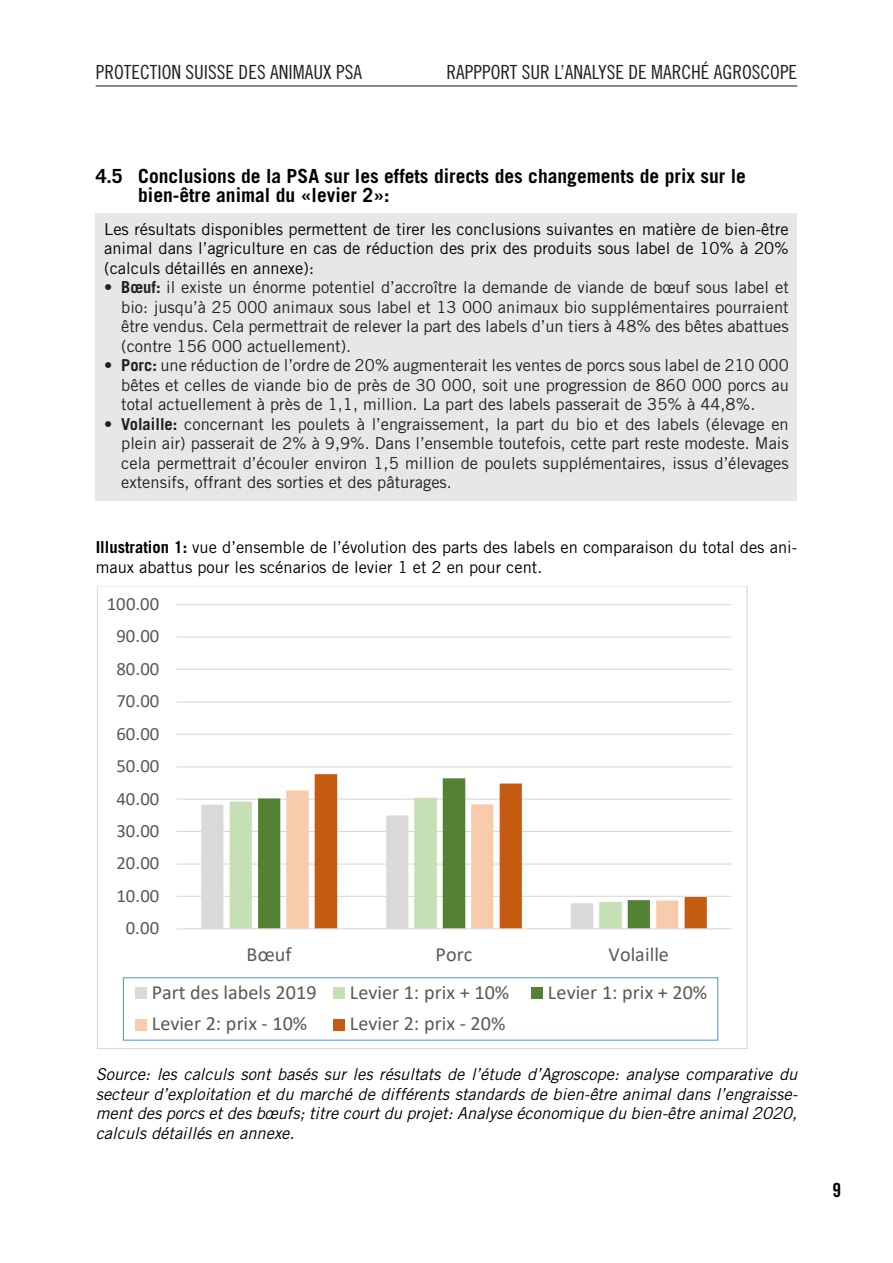
<style>
.page{position:relative;width:893px;height:1263px;background:#fff}
.page>*{position:absolute;margin:0;border:0;box-sizing:border-box;transform-origin:0 0}
.t1{font:20.1px "Calibri";color:#595959}
.t2{font:700 19.5px/19.5px "Trade Gothic";color:#000}
.t3{font:19.5px "Trade Gothic Cond Eighteen";color:#231f20}
.t4{font:19.5px "Trade Gothic Bold Cond Twenty";color:#000}
.t5{font:18.75px "Calibri";letter-spacing:-.005em;color:#595959}
.t6{font:16.5px/19.5px "Trade Gothic";color:#231f20;text-align:justify}
.t7{font:16.5px/19.5px "Trade Gothic";color:#000;text-align:justify}
.t8{font:italic 16.5px/19.5px "Trade Gothic";color:#000}
.t9{font:15.9px/23.4px "Calibri";color:#000}
.t10{font:italic 14.55px "Calibri";letter-spacing:-.005em;color:#000}
.s1{font-weight:700}
</style>
<div class="page">
<hr style="left:96px;top:85px;width:701px;height:1px;background:#231f20">
<div style="left:96px;top:213px;width:701px;height:73px;background:#e6e7e9"></div>
<div style="left:96px;top:272px;width:701px;height:92px;background:#e6e7e9"></div>
<div style="left:96px;top:350px;width:701px;height:72px;background:#e6e7e9"></div>
<div style="left:96px;top:408px;width:701px;height:92px;background:#e6e7e9"></div>
<hr style="left:177px;top:896px;width:554px;height:1px;background:#d9d9d9">
<hr style="left:177px;top:863px;width:554px;height:1px;background:#d9d9d9">
<hr style="left:177px;top:831px;width:554px;height:1px;background:#d9d9d9">
<hr style="left:177px;top:799px;width:554px;height:1px;background:#d9d9d9">
<hr style="left:177px;top:766px;width:554px;height:1px;background:#d9d9d9">
<hr style="left:177px;top:734px;width:554px;height:1px;background:#d9d9d9">
<hr style="left:177px;top:701px;width:554px;height:1px;background:#d9d9d9">
<hr style="left:177px;top:669px;width:554px;height:1px;background:#d9d9d9">
<hr style="left:177px;top:636px;width:554px;height:2px;background:#d9d9d9">
<hr style="left:177px;top:604px;width:554px;height:1px;background:#d9d9d9">
<svg style="left:201px;top:805px;width:29px;height:123px;fill:#d9d9d9"></svg>
<svg style="left:230px;top:798px;width:28px;height:130px;fill:#c5e0b4"></svg>
<svg style="left:258px;top:778px;width:57px;height:150px;fill:#548235"></svg>
<svg style="left:286px;top:790px;width:29px;height:138px;fill:#f8cbad"></svg>
<svg style="left:315px;top:774px;width:392px;height:154px"></svg>
<hr style="left:177px;top:928px;width:554px;height:1px;background:#d9d9d9">
<div style="left:123px;top:977px;width:595px;height:64px;border:1px solid #5b9bd5"></div>
<div style="left:136px;top:988px;width:11px;height:11px;background:#d9d9d9"></div>
<div style="left:334px;top:988px;width:11px;height:11px;background:#c5e0b4"></div>
<div style="left:532px;top:988px;width:11px;height:11px;background:#548235"></div>
<div style="left:136px;top:1019px;width:11px;height:11px;background:#f8cbad"></div>
<div style="left:334px;top:1019px;width:11px;height:11px;background:#c55a11"></div>
<p class="t3" style="left:96px;top:61px;width:268px">PROTECTION SUISSE DES ANIMAUX PSA</p>
<p class="t3" style="left:446px;top:61px;width:352px">RAPPPORT SUR L’ANALYSE DE MARCHÉ AGROSCOPE</p>
<p class="t2" style="left:138px;top:166px;width:609px;text-indent:-43px">4.5 Conclusions de la PSA sur les effets directs des changements de prix sur le bien-être animal du «levier 2»:</p>
<p class="t7" style="left:104px;top:219px;width:686px">Les résultats disponibles permettent de tirer les conclusions suivantes en matière de bien-être animal dans l’agriculture en cas de réduction des prix des produits sous label de 10% à 20% (calculs détaillés en annexe):</p>
<p class="t6" style="left:121px;top:277px;width:669px;text-indent:-17px">• <span class="s1">Bœuf:</span> il existe un énorme potentiel d’accroître la demande de viande de bœuf sous label et bio: jusqu’à 25 000 animaux sous label et 13 000 animaux bio supplémentaires pourraient être vendus. Cela permettrait de relever la part des labels d’un tiers à 48% des bêtes abattues (contre 156 000 actuellement).</p>
<p class="t6" style="left:121px;top:355px;width:669px;text-indent:-17px">• <span class="s1">Porc:</span> une réduction de l’ordre de 20% augmenterait les ventes de porcs sous label de 210 000 bêtes et celles de viande bio de près de 30 000, soit une progression de 860 000 porcs au total actuellement à près de 1,1, million. La part des labels passerait de 35% à 44,8%.</p>
<p class="t6" style="left:121px;top:414px;width:669px;text-indent:-17px">• <span class="s1">Volaille:</span> concernant les poulets à l’engraissement, la part du bio et des labels (élevage en plein air) passerait de 2% à 9,9%. Dans l’ensemble toutefois, cette part reste modeste. Mais cela permettrait d’écouler environ 1,5 million de poulets supplémentaires, issus d’élevages extensifs, offrant des sorties et des pâturages.</p>
<p class="t10" style="left:97px;top:446px;width:384px">Rapport de la PSA sur l’analyse de marché réalisée par Agroscope</p>
<p class="t10" style="left:739px;top:446px;width:16px">10</p>
<p class="t7" style="left:96px;top:538px;width:703px"><span class="s1">Illustration 1:</span> vue d’ensemble de l’évolution des parts des labels en comparaison du total des ani&shy;maux abattus pour les scénarios de levier 1 et 2 en pour cent.</p>
<p class="t5" style="left:107px;top:591px;width:54px">100.00</p>
<p class="t5" style="left:116px;top:623px;width:44px">90.00</p>
<p class="t5" style="left:116px;top:656px;width:44px">80.00</p>
<p class="t5" style="left:116px;top:688px;width:44px">70.00</p>
<p class="t5" style="left:116px;top:720px;width:44px">60.00</p>
<p class="t5" style="left:116px;top:753px;width:44px">50.00</p>
<p class="t5" style="left:116px;top:785px;width:44px">40.00</p>
<p class="t5" style="left:116px;top:818px;width:44px">30.00</p>
<p class="t5" style="left:116px;top:850px;width:44px">20.00</p>
<p class="t5" style="left:116px;top:883px;width:44px">10.00</p>
<p class="t5" style="left:126px;top:915px;width:35px">0.00</p>
<p class="t1" style="left:247px;top:940px;width:47px">Bœuf</p>
<p class="t1" style="left:436px;top:940px;width:38px">Porc</p>
<p class="t1" style="left:609px;top:940px;width:62px">Volaille</p>
<p class="t1" style="left:152px;top:979px;width:166px">Part des labels 2019</p>
<p class="t1" style="left:350px;top:979px;width:161px">Levier 1: prix + 10%</p>
<p class="t1" style="left:548px;top:979px;width:161px">Levier 1: prix + 20%</p>
<p class="t1" style="left:152px;top:1010px;width:157px">Levier 2: prix - 10%</p>
<p class="t1" style="left:350px;top:1010px;width:157px">Levier 2: prix - 20%</p>
<p class="t9" style="left:97px;top:1060px;width:657px">Source: les calculs sont basés sur les résultats de l’étude d’Agroscope: analyse comparative du secteur d’exploitation et du marché de différents standards de bien-être animal dans l’engraissement des porcs et des bœufs; titre court du projet: Analyse économique du bien-être animal 2020, calculs</p>
<p class="t8" style="left:96px;top:1064px;width:703px">Source: les calculs sont basés sur les résultats de l’étude d’Agroscope: analyse comparative du s</p>
<p class="t8" style="left:96px;top:1084px;width:703px;text-align:justify;text-indent:47px">r d’exploitation et du marché de différents standards de bien-être animal dans l’engraisse&shy;ment des porcs et des bœufs; titre court du projet: Analyse économique du bien-être animal 2020, calculs détaillés en annexe.</p>
<p class="t4" style="left:832px;top:1178px;width:10px">9</p>
</div>
